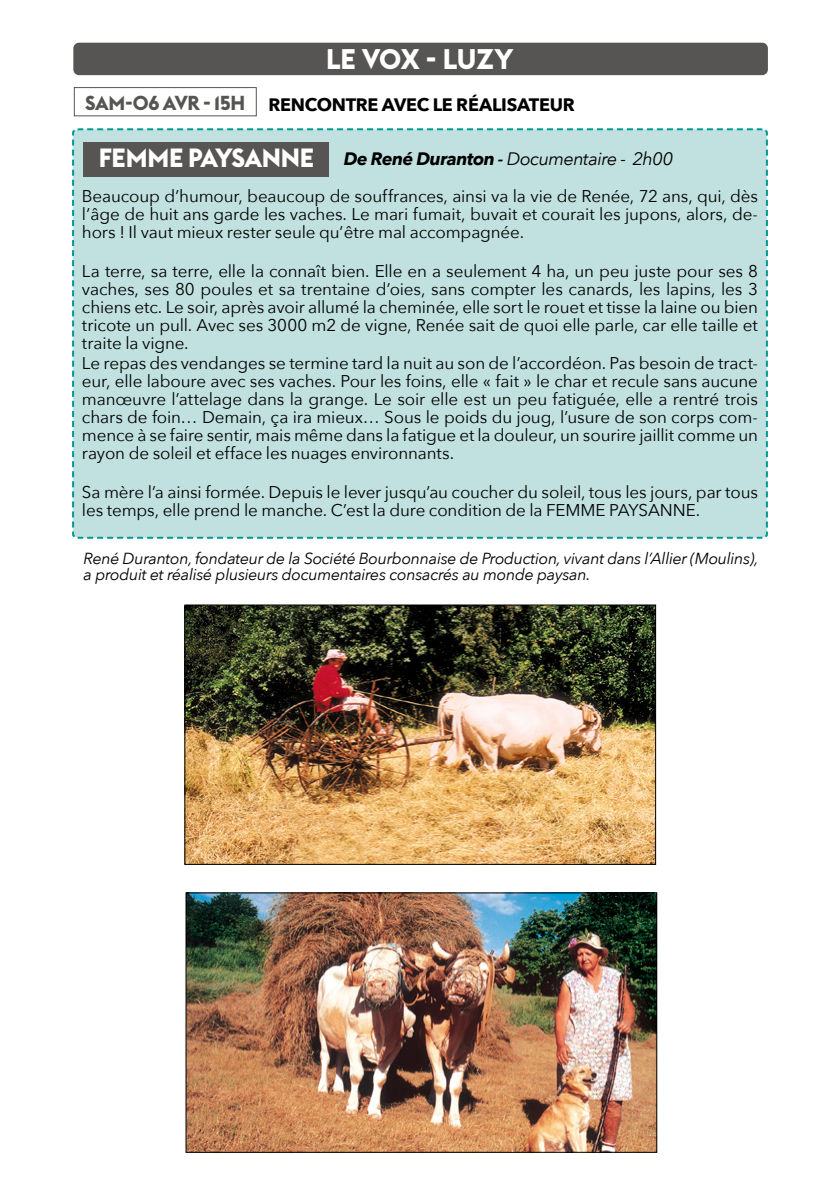
<style>
.page{position:relative;width:840px;height:1191px;background:#fff}
.page>*{position:absolute;margin:0;border:0;box-sizing:border-box;transform-origin:0 0}
.t1{font:700 28px "Euclid Flex";letter-spacing:-.01em;color:#fff}
.t2{font:700 26px "Euclid Flex";letter-spacing:-.015em;color:#fff}
.t3{font:700 20px "Euclid Flex";letter-spacing:-.025em;color:#565553}
.t4{font:italic 18px "Avenir Next";letter-spacing:-.03em;color:#000}
.t5{font:700 18px "Avenir Next";letter-spacing:-.015em;color:#000}
.t6{font:17px/18px "Avenir Next";letter-spacing:-.01em;color:#000;text-align:justify}
.t7{font:italic 16px/16px "Avenir Next";letter-spacing:-.02em;color:#000}
.s1{font-weight:700}
.s2{font-weight:600}
</style>
<div class="page">
<div style="left:72px;top:128px;width:696px;height:411px;background:#c1e1e0"></div>
<div style="left:73px;top:43px;width:694px;height:32px;background:#565553;border-radius:6px"></div>
<div style="left:84px;top:142px;width:245px;height:35px;background:#565553"></div>
<div style="left:74px;top:87px;width:182px;height:29px;border:1px solid #565553"></div>
<img style="left:186px;top:607px;width:467px;height:255px">
<div style="left:184px;top:605px;width:471px;height:259px;border:1px solid #000"></div>
<img style="left:188px;top:894px;width:466px;height:256px">
<div style="left:186px;top:892px;width:470px;height:260px;border:1px solid #000"></div>
<p class="t3" style="left:85px;top:91px;width:162px">SAM-06 AVR - 15H</p>
<h1 class="t1" style="left:326px;top:43px;width:188px">LE VOX - LUZY</h1>
<p class="t5" style="left:268px;top:89px;width:308px">RENCONTRE AVEC LE RÉALISATEUR</p>
<h2 class="t2" style="left:99px;top:143px;width:217px">FEMME PAYSANNE</h2>
<p class="t4" style="left:343px;top:143px;width:331px"><span class="s1">De René Duranton</span> <span class="s2">-</span> Documentaire - 2h00</p>
<p class="t6" style="left:82px;top:186px;width:677px">Beaucoup d’humour, beaucoup de souffrances, ainsi va la vie de Renée, 72 ans, qui, dès l’âge de huit ans garde les vaches. Le mari fumait, buvait et courait les jupons, alors, de&shy;hors ! Il vaut mieux rester seule qu’être mal accompagnée.</p>
<p class="t6" style="left:82px;top:261px;width:677px">La terre, sa terre, elle la connaît bien. Elle en a seulement 4 ha, un peu juste pour ses 8 vaches, ses 80 poules et sa trentaine d’oies, sans compter les canards, les lapins, les 3 chiens etc. Le soir, après avoir allumé la cheminée, elle sort le rouet et tisse la laine ou bien tricote un pull. Avec ses 3000 m2 de vigne, Renée sait de quoi elle parle, car elle taille et traite la vigne.</p>
<p class="t6" style="left:82px;top:353px;width:677px">Le repas des vendanges se termine tard la nuit au son de l’accordéon. Pas besoin de tract&shy;eur, elle laboure avec ses vaches. Pour les foins, elle « fait » le char et recule sans aucune manœuvre l’attelage dans la grange. Le soir elle est un peu fatiguée, elle a rentré trois chars de foin… Demain, ça ira mieux… Sous le poids du joug, l’usure de son corps com&shy;mence à se faire sentir, mais même dans la fatigue et la douleur, un sourire jaillit comme un rayon de soleil et efface les nuages environnants.</p>
<p class="t6" style="left:82px;top:482px;width:677px">Sa mère l’a ainsi formée. Depuis le lever jusqu’au coucher du soleil, tous les jours, par tous les temps, elle prend le manche. C’est la dure condition de la FEMME PAYSANNE.</p>
<p class="t7" style="left:84px;top:550px;width:676px">René Duranton, fondateur de la Société Bourbonnaise de Production, vivant dans l’Allier (Moulins), a produit et réalisé plusieurs documentaires consacrés au monde paysan.</p>
</div>
